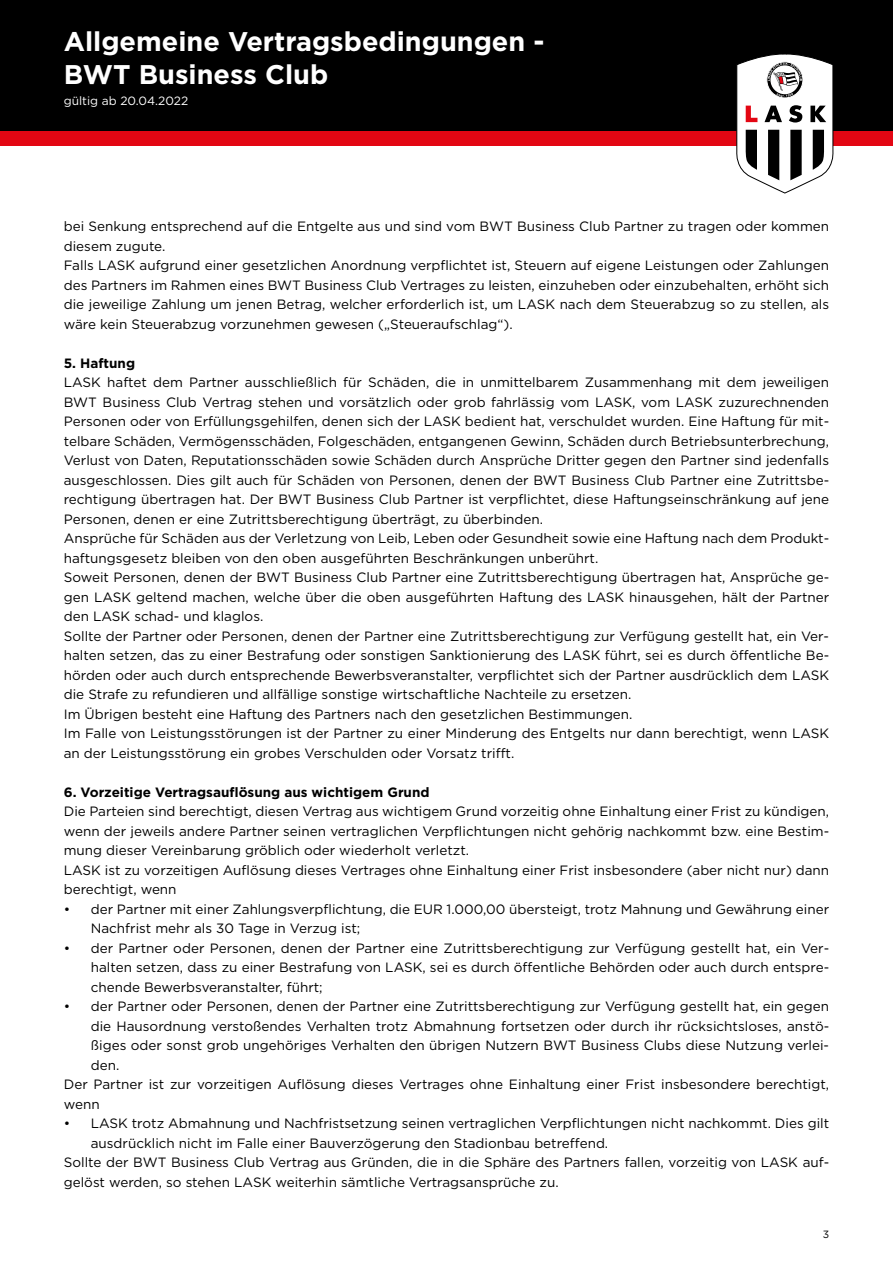
<style>
.page{position:relative;width:893px;height:1263px;background:#fff}
.page>*{position:absolute;margin:0;border:0;box-sizing:border-box;transform-origin:0 0}
.t1{font:700 27px/32.5px "Gotham";color:#fff}
.t2{font:13.5px/19.5px "Gotham";color:#000}
.t3{font:700 13.5px "Gotham";color:#000}
.t4{font:12px "Gotham";color:#fff}
.t5{font:10.5px "Gotham";color:#000}
</style>
<div class="page">
<div style="left:0;top:0;width:893px;height:145px;background:#000"></div>
<div style="left:0;top:131px;width:893px;height:15px;background:#e30613"></div>
<svg style="left:736px;top:54px;width:98px;height:140px"></svg>
<h1 class="t1" style="left:64px;top:25px;width:482px">Allgemeine Vertragsbedingungen -<br>BWT Business Club</h1>
<p class="t4" style="left:64px;top:93px;width:126px">gültig ab 20.04.2022</p>
<p class="t2" style="left:64px;top:216px;width:767px">bei Senkung entsprechend auf die Entgelte aus und sind vom BWT Business Club Partner zu tragen oder kommen diesem zugute.<br>Falls LASK aufgrund einer gesetzlichen Anordnung verpflichtet ist, Steuern auf eigene Leistungen oder Zahlungen des Partners im Rahmen eines BWT Business Club Vertrages zu leisten, einzuheben oder einzubehalten, erhöht sich die jeweilige Zahlung um jenen Betrag, welcher erforderlich ist, um LASK nach dem Steuerabzug so zu stellen, als wäre kein Steuerabzug vorzunehmen gewesen („Steueraufschlag“).</p>
<p class="t3" style="left:64px;top:354px;width:73px">5. Haftung</p>
<p class="t2" style="left:64px;top:372px;width:767px">LASK haftet dem Partner ausschließlich für Schäden, die in unmittelbarem Zusammenhang mit dem jeweiligen BWT Business Club Vertrag stehen und vorsätzlich oder grob fahrlässig vom LASK, vom LASK zuzurechnenden Personen oder von Erfüllungsgehilfen, denen sich der LASK bedient hat, verschuldet wurden. Eine Haftung für mit&shy;telbare Schäden, Vermögensschäden, Folgeschäden, entgangenen Gewinn, Schäden durch Betriebsunterbrechung, Verlust von Daten, Reputationsschäden sowie Schäden durch Ansprüche Dritter gegen den Partner sind jedenfalls ausgeschlossen. Dies gilt auch für Schäden von Personen, denen der BWT Business Club Partner eine Zutrittsbe&shy;rechtigung übertragen hat. Der BWT Business Club Partner ist verpflichtet, diese Haftungseinschränkung auf jene Personen, denen er eine Zutrittsberechtigung überträgt, zu überbinden.<br>Ansprüche für Schäden aus der Verletzung von Leib, Leben oder Gesundheit sowie eine Haftung nach dem Produkt&shy;haftungsgesetz bleiben von den oben ausgeführten Beschränkungen unberührt.<br>Soweit Personen, denen der BWT Business Club Partner eine Zutrittsberechtigung übertragen hat, Ansprüche ge&shy;gen LASK geltend machen, welche über die oben ausgeführten Haftung des LASK hinausgehen, hält der Partner den LASK schad- und klaglos.<br>Sollte der Partner oder Personen, denen der Partner eine Zutrittsberechtigung zur Verfügung gestellt hat, ein Ver&shy;halten setzen, das zu einer Bestrafung oder sonstigen Sanktionierung des LASK führt, sei es durch öffentliche Be&shy;hörden oder auch durch entsprechende Bewerbsveranstalter, verpflichtet sich der Partner ausdrücklich dem LASK die Strafe zu refundieren und allfällige sonstige wirtschaftliche Nachteile zu ersetzen.<br>Im Übrigen besteht eine Haftung des Partners nach den gesetzlichen Bestimmungen.<br>Im Falle von Leistungsstörungen ist der Partner zu einer Minderung des Entgelts nur dann berechtigt, wenn LASK an der Leistungsstörung ein grobes Verschulden oder Vorsatz trifft.</p>
<p class="t3" style="left:64px;top:783px;width:367px">6. Vorzeitige Vertragsauflösung aus wichtigem Grund</p>
<p class="t2" style="left:64px;top:801px;width:767px">Die Parteien sind berechtigt, diesen Vertrag aus wichtigem Grund vorzeitig ohne Einhaltung einer Frist zu kündigen, wenn der jeweils andere Partner seinen vertraglichen Verpflichtungen nicht gehörig nachkommt bzw. eine Bestim&shy;mung dieser Vereinbarung gröblich oder wiederholt verletzt.<br>LASK ist zu vorzeitigen Auflösung dieses Vertrages ohne Einhaltung einer Frist insbesondere (aber nicht nur) dann berechtigt, wenn</p>
<p class="t2" style="left:91px;top:899px;width:740px;text-indent:-27px">• der Partner mit einer Zahlungsverpflichtung, die EUR 1.000,00 übersteigt, trotz Mahnung und Gewährung einer<br>Nachfrist mehr als 30 Tage in Verzug ist;</p>
<p class="t2" style="left:91px;top:938px;width:740px;text-align:justify;text-indent:-27px">• der Partner oder Personen, denen der Partner eine Zutrittsberechtigung zur Verfügung gestellt hat, ein Ver&shy;halten setzen, dass zu einer Bestrafung von LASK, sei es durch öffentliche Behörden oder auch durch entspre&shy;chende Bewerbsveranstalter, führt;</p>
<p class="t2" style="left:64px;top:996px;width:767px">• der Partner oder Personen, denen der Partner eine Zutrittsberechtigung zur Verfügung gestellt hat, ein gegen</p>
<p class="t2" style="left:91px;top:1016px;width:740px">die Hausordnung verstoßendes Verhalten trotz Abmahnung fortsetzen oder durch ihr rücksichtsloses, anstö-</p>
<p class="t2" style="left:91px;top:1035px;width:740px">ßiges oder sonst grob ungehöriges Verhalten den übrigen Nutzern BWT Business Clubs diese Nutzung verlei-</p>
<p class="t2" style="left:91px;top:1055px;width:30px">den.</p>
<p class="t2" style="left:64px;top:1074px;width:767px">Der Partner ist zur vorzeitigen Auflösung dieses Vertrages ohne Einhaltung einer Frist insbesondere berechtigt,</p>
<p class="t2" style="left:64px;top:1094px;width:37px">wenn</p>
<p class="t2" style="left:64px;top:1113px;width:767px">• LASK trotz Abmahnung und Nachfristsetzung seinen vertraglichen Verpflichtungen nicht nachkommt. Dies gilt</p>
<p class="t2" style="left:91px;top:1133px;width:519px">ausdrücklich nicht im Falle einer Bauverzögerung den Stadionbau betreffend.</p>
<p class="t2" style="left:64px;top:1152px;width:767px">Sollte der BWT Business Club Vertrag aus Gründen, die in die Sphäre des Partners fallen, vorzeitig von LASK auf-</p>
<p class="t2" style="left:64px;top:1172px;width:496px">gelöst werden, so stehen LASK weiterhin sämtliche Vertragsansprüche zu.</p>
<p class="t5" style="left:823px;top:1228px;width:8px">3</p>
</div>
